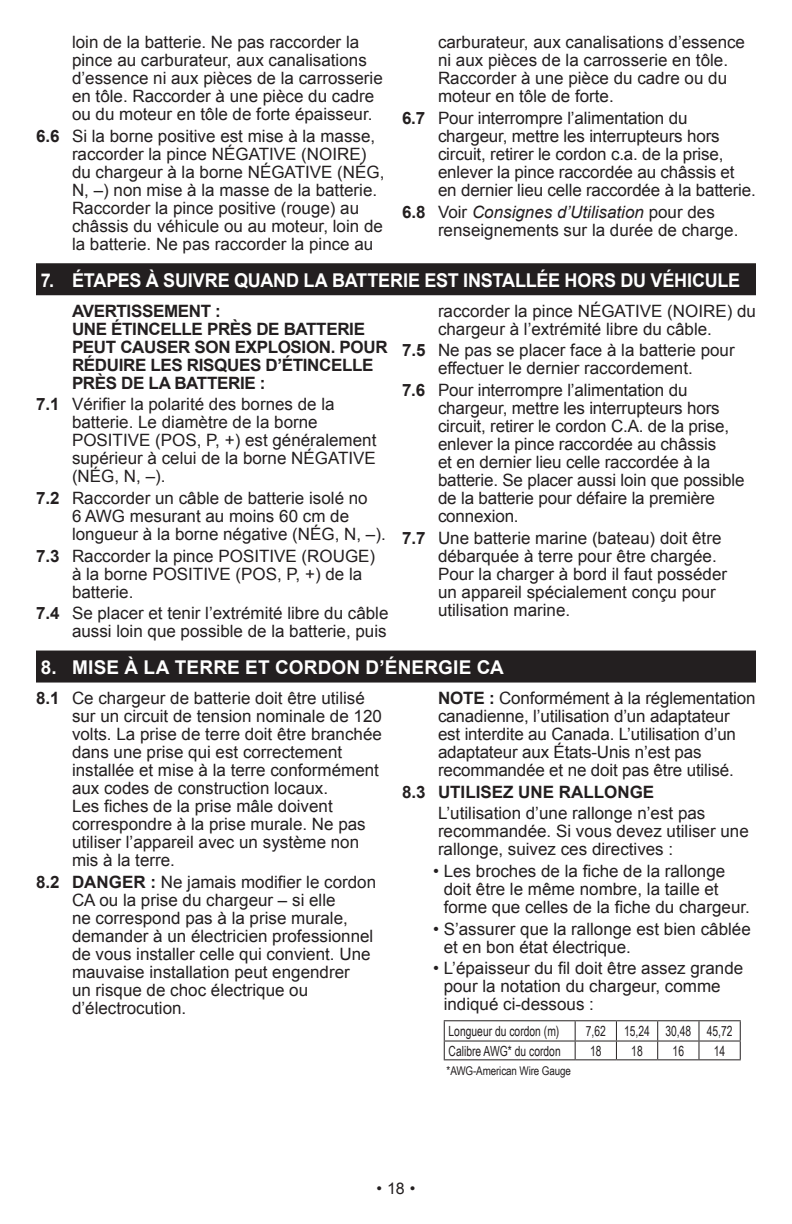
<style>
.page{position:relative;width:792px;height:1224px;background:#fff}
.page>*{position:absolute;margin:0;border:0;box-sizing:border-box;transform-origin:0 0}
.t1{font:700 19px "Arial";letter-spacing:-.005em;color:#fff;scale:.95 1}
.t2{font:700 19px "Arial";letter-spacing:-.005em;color:#fff}
.No_bullet_copy_2col{font:17px/18px "Arial";color:#231f20}
.BOLD_CAPS_no_bullet{font:700 17px/18px "Arial";letter-spacing:-.02em;color:#231f20}
.BOLD_CAPS_no_bullet-2{font:700 17px "Arial";color:#231f20}
.t3{font:16px "Arial";color:#231f20}
.t4{font:14px "Arial Narrow";color:#231f20;scale:.9 1}
._2_col_no_bullets{font:12px "Arial Narrow";letter-spacing:-.01em;color:#231f20}
.s1{font-weight:700}
.s2{font-style:italic}
</style>
<div class="page">
<div style="left:36px;top:263px;width:720px;height:32px;background:#231f20"></div>
<div style="left:36px;top:651px;width:720px;height:32px;background:#231f20"></div>
<hr style="left:444px;top:1059px;width:131px;height:1px;background:#231f20">
<hr style="left:444px;top:1020px;width:131px;height:1px;background:#231f20">
<svg style="left:444px;top:1021px;width:1px;height:38px"></svg>
<hr style="left:444px;top:1041px;width:131px;height:1px;background:#231f20">
<hr style="left:575px;top:1041px;width:41px;height:1px;background:#231f20">
<hr style="left:616px;top:1041px;width:42px;height:1px;background:#231f20">
<hr style="left:658px;top:1041px;width:41px;height:1px;background:#231f20">
<hr style="left:699px;top:1041px;width:42px;height:1px;background:#231f20">
<hr style="left:699px;top:1020px;width:42px;height:1px;background:#231f20">
<svg style="left:740px;top:1021px;width:1px;height:38px"></svg>
<hr style="left:699px;top:1059px;width:42px;height:1px;background:#231f20">
<hr style="left:658px;top:1020px;width:41px;height:1px;background:#231f20">
<svg style="left:698px;top:1021px;width:1px;height:38px"></svg>
<hr style="left:658px;top:1059px;width:41px;height:1px;background:#231f20">
<hr style="left:616px;top:1020px;width:42px;height:1px;background:#231f20">
<svg style="left:657px;top:1021px;width:1px;height:38px"></svg>
<hr style="left:616px;top:1059px;width:42px;height:1px;background:#231f20">
<hr style="left:575px;top:1020px;width:41px;height:1px;background:#231f20">
<svg style="left:575px;top:1021px;width:1px;height:38px"></svg>
<svg style="left:616px;top:1021px;width:1px;height:38px"></svg>
<hr style="left:575px;top:1059px;width:41px;height:1px;background:#231f20">
<p class="No_bullet_copy_2col" style="left:438px;top:34px;width:309px">carburateur, aux canalisations d’essence ni aux pièces de la carrosserie en tôle.<br>Raccorder à une pièce du cadre ou du moteur en tôle de forte.</p>
<p class="No_bullet_copy_2col" style="left:438px;top:109px;width:319px;text-indent:-36px"><span class="s1">6.7</span> Pour interrompre l’alimentation du chargeur, mettre les interrupteurs hors circuit, retirer le cordon c.a. de la prise, enlever la pince raccordée au châssis et en dernier lieu celle raccordée à la batterie.</p>
<p class="No_bullet_copy_2col" style="left:438px;top:204px;width:302px;text-indent:-36px"><span class="s1">6.8</span> Voir <span class="s2">Consignes d’Utilisation</span> pour des renseignements sur la durée de charge.</p>
<p class="t1" style="left:41px;top:267px;width:738px">7. ÉTAPES À SUIVRE QUAND LA BATTERIE EST INSTALLÉE HORS DU VÉHICULE</p>
<p class="BOLD_CAPS_no_bullet" style="left:72px;top:302px;width:317px">AVERTISSEMENT :<br>UNE ÉTINCELLE PRÈS DE BATTERIE<br>PEUT CAUSER SON EXPLOSION. POUR<br>RÉDUIRE LES RISQUES D’ÉTINCELLE<br>PRÈS DE LA BATTERIE :</p>
<p class="No_bullet_copy_2col" style="left:72px;top:396px;width:306px;text-indent:-36px"><span class="s1">7.1</span> Vérifier la polarité des bornes de la batterie. Le diamètre de la borne<br>POSITIVE (POS, P, +) est généralement supérieur à celui de la borne NÉGATIVE (NÉG, N, –).</p>
<p class="No_bullet_copy_2col" style="left:72px;top:489px;width:315px;text-indent:-36px"><span class="s1">7.2</span> Raccorder un câble de batterie isolé no<br>6 AWG mesurant au moins 60 cm de longueur à la borne négative (NÉG, N, –).</p>
<p class="No_bullet_copy_2col" style="left:72px;top:547px;width:305px;text-indent:-36px"><span class="s1">7.3</span> Raccorder la pince POSITIVE (ROUGE) à la borne POSITIVE (POS, P, +) de la batterie.</p>
<p class="No_bullet_copy_2col" style="left:36px;top:604px;width:354px;text-align:right"><span class="s1">7.4</span> Se placer et tenir l’extrémité libre du câble aussi loin que possible de la batterie, puis</p>
<p class="No_bullet_copy_2col" style="left:72px;top:34px;width:312px">loin de la batterie. Ne pas raccorder la pince au carburateur, aux canalisations d’essence ni aux pièces de la carrosserie en tôle. Raccorder à une pièce du cadre ou du moteur en tôle de forte épaisseur.</p>
<p class="No_bullet_copy_2col" style="left:72px;top:127px;width:314px;text-indent:-36px"><span class="s1">6.6</span> Si la borne positive est mise à la masse, raccorder la pince NÉGATIVE (NOIRE) du chargeur à la borne NÉGATIVE (NÉG, N, –) non mise à la masse de la batterie.<br>Raccorder la pince positive (rouge) au châssis du véhicule ou au moteur, loin de la batterie. Ne pas raccorder la pince au</p>
<p class="No_bullet_copy_2col" style="left:438px;top:302px;width:319px">raccorder la pince NÉGATIVE (NOIRE) du chargeur à l’extrémité libre du câble.</p>
<p class="No_bullet_copy_2col" style="left:402px;top:342px;width:334px;text-align:center"><span class="s1">7.5</span> Ne pas se placer face à la batterie pour effectuer le dernier raccordement.</p>
<p class="No_bullet_copy_2col" style="left:438px;top:381px;width:308px;text-indent:-36px"><span class="s1">7.6</span> Pour interrompre l’alimentation du chargeur, mettre les interrupteurs hors circuit, retirer le cordon C.A. de la prise, enlever la pince raccordée au châssis<br>et en dernier lieu celle raccordée à la batterie. Se placer aussi loin que possible de la batterie pour défaire la première connexion.</p>
<p class="No_bullet_copy_2col" style="left:438px;top:530px;width:291px;text-indent:-36px"><span class="s1">7.7</span> Une batterie marine (bateau) doit être débarquée à terre pour être chargée.<br>Pour la charger à bord il faut posséder un appareil spécialement conçu pour utilisation marine.</p>
<p class="t2" style="left:41px;top:655px;width:465px">8. MISE À LA TERRE ET CORDON D’ÉNERGIE CA</p>
<p class="No_bullet_copy_2col" style="left:72px;top:689px;width:311px;text-indent:-36px"><span class="s1">8.1</span> Ce chargeur de batterie doit être utilisé sur un circuit de tension nominale de 120 volts. La prise de terre doit être branchée dans une prise qui est correctement installée et mise à la terre conformément aux codes de construction locaux.<br>Les fiches de la prise mâle doivent correspondre à la prise murale. Ne pas utiliser l’appareil avec un système non mis à la terre.</p>
<p class="No_bullet_copy_2col" style="left:72px;top:873px;width:306px;text-indent:-36px"><span class="s1">8.2 DANGER :</span> Ne jamais modifier le cordon CA ou la prise du chargeur – si elle<br>ne correspond pas à la prise murale, demander à un électricien professionnel de vous installer celle qui convient. Une mauvaise installation peut engendrer<br>un risque de choc électrique ou d’électrocution.</p>
<p class="No_bullet_copy_2col" style="left:438px;top:689px;width:319px"><span class="s1">NOTE :</span> Conformément à la réglementation canadienne, l’utilisation d’un adaptateur est interdite au Canada. L’utilisation d’un adaptateur aux États-Unis n’est pas recommandée et ne doit pas être utilisé.</p>
<p class="BOLD_CAPS_no_bullet-2" style="left:402px;top:781px;width:254px">8.3 UTILISEZ UNE RALLONGE</p>
<p class="No_bullet_copy_2col" style="left:438px;top:805px;width:312px">L’utilisation d’une rallonge n’est pas recommandée. Si vous devez utiliser une rallonge, suivez ces directives :</p>
<p class="No_bullet_copy_2col" style="left:444px;top:862px;width:308px;text-indent:-10px">• Les broches de la fiche de la rallonge doit être le même nombre, la taille et forme que celles de la fiche du chargeur.</p>
<p class="No_bullet_copy_2col" style="left:444px;top:920px;width:309px;text-indent:-10px">• S’assurer que la rallonge est bien câblée et en bon état électrique.</p>
<p class="No_bullet_copy_2col" style="left:444px;top:959px;width:301px;text-indent:-10px">• L’épaisseur du fil doit être assez grande pour la notation du chargeur, comme indiqué ci-dessous :</p>
<p class="t4" style="left:449px;top:1021px;width:125px">Longueur du cordon (m)</p>
<p class="t4" style="left:586px;top:1021px;width:24px">7,62</p>
<p class="t4" style="left:624px;top:1021px;width:30px">15,24</p>
<p class="t4" style="left:665px;top:1021px;width:30px">30,48</p>
<p class="t4" style="left:707px;top:1021px;width:30px">45,72</p>
<p class="t4" style="left:449px;top:1040px;width:126px">Calibre AWG* du cordon</p>
<p class="t4" style="left:590px;top:1040px;width:14px">18</p>
<p class="t4" style="left:631px;top:1040px;width:14px">18</p>
<p class="t4" style="left:673px;top:1040px;width:14px">16</p>
<p class="t4" style="left:714px;top:1040px;width:14px">14</p>
<p class="_2_col_no_bullets" style="left:447px;top:1062px;width:126px">*AWG-American Wire Gauge</p>
<p class="t3" style="left:376px;top:1178px;width:41px">•18•</p>
</div>
